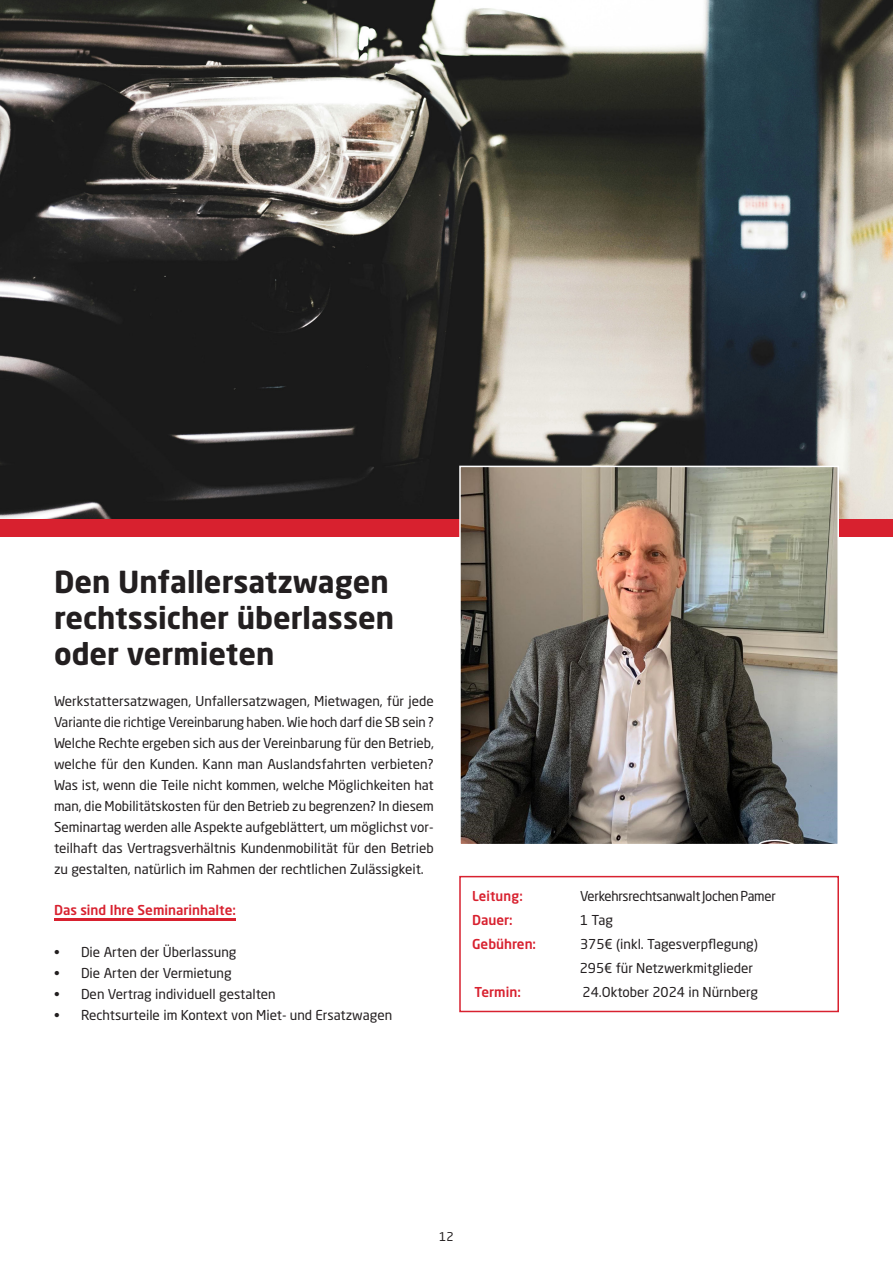
<style>
.page{position:relative;width:893px;height:1263px;background:#fff}
.page>*{position:absolute;margin:0;border:0;box-sizing:border-box;transform-origin:0 0}
.t1{font:700 30px/36px "Neo Sans Pro";color:#231f20}
.Absatzformat_1{font:13.5px/21px "Neo Sans Pro";color:#231f20}
.Absatzformat_1-2{font:500 13.5px "Neo Sans Pro";color:#d8212f}
.Absatzformat_1-3{font:13.5px "Neo Sans Pro";letter-spacing:-.02em;color:#231f20}
.t2{font:12px "Neo Sans Pro";color:#231f20}
</style>
<div class="page">
<img style="left:0;top:0;width:893px;height:519px">
<div style="left:0;top:519px;width:893px;height:18px;background:#d8212f"></div>
<img style="left:462px;top:469px;width:374px;height:373px">
<div style="left:459px;top:466px;width:380px;height:379px;border:2px solid #fff"></div>
<div style="left:459px;top:876px;width:380px;height:136px;border:2px solid #d8212f"></div>
<hr style="left:54px;top:918px;width:182px;height:2px;background:#d8212f">
<p class="t1" style="left:54px;top:563px;width:342px">Den Unfallersatzwagen rechtssicher überlassen oder vermieten</p>
<p class="Absatzformat_1" style="left:54px;top:690px;width:381px">Werkstattersatzwagen, Unfallersatzwagen, Mietwagen, für jede<br>Variante die richtige Vereinbarung haben. Wie hoch darf die SB sein ?</p>
<p class="Absatzformat_1" style="left:54px;top:732px;width:381px;text-align:justify">Welche Rechte ergeben sich aus der Vereinbarung für den Betrieb, welche für den Kunden. Kann man Auslandsfahrten verbieten?<br>Was ist, wenn die Teile nicht kommen, welche Möglichkeiten hat man, die Mobilitätskosten für den Betrieb zu begrenzen? In diesem Seminartag werden alle Aspekte aufgeblättert, um möglichst vor&shy;teilhaft das Vertragsverhältnis Kundenmobilität für den Betrieb zu gestalten, natürlich im Rahmen der rechtlichen Zulässigkeit.</p>
<p class="Absatzformat_1-2" style="left:54px;top:901px;width:183px">Das sind Ihre Seminarinhalte:</p>
<p class="Absatzformat_1" style="left:54px;top:941px;width:184px">• Die Arten der Überlassung</p>
<p class="Absatzformat_1" style="left:54px;top:962px;width:179px">• Die Arten der Vermietung</p>
<p class="Absatzformat_1" style="left:54px;top:983px;width:223px">• Den Vertrag individuell gestalten</p>
<p class="Absatzformat_1" style="left:54px;top:1004px;width:340px">• Rechtsurteile im Kontext von Miet- und Ersatzwagen</p>
<p class="Absatzformat_1-2" style="left:472px;top:887px;width:52px">Leitung:</p>
<p class="Absatzformat_1-3" style="left:580px;top:888px;width:197px">Verkehrsrechtsanwalt Jochen Pamer</p>
<p class="Absatzformat_1-2" style="left:472px;top:911px;width:42px">Dauer:</p>
<p class="Absatzformat_1" style="left:580px;top:909px;width:34px">1 Tag</p>
<p class="Absatzformat_1-2" style="left:472px;top:935px;width:66px">Gebühren:</p>
<p class="Absatzformat_1" style="left:580px;top:933px;width:179px">375€ (inkl. Tagesverpflegung)</p>
<p class="Absatzformat_1" style="left:580px;top:957px;width:175px">295€ für Netzwerkmitglieder</p>
<p class="Absatzformat_1-2" style="left:475px;top:983px;width:48px">Termin:</p>
<p class="Absatzformat_1" style="left:583px;top:981px;width:177px">24.Oktober 2024 in Nürnberg</p>
<p class="t2" style="left:439px;top:1229px;width:16px">12</p>
</div>
